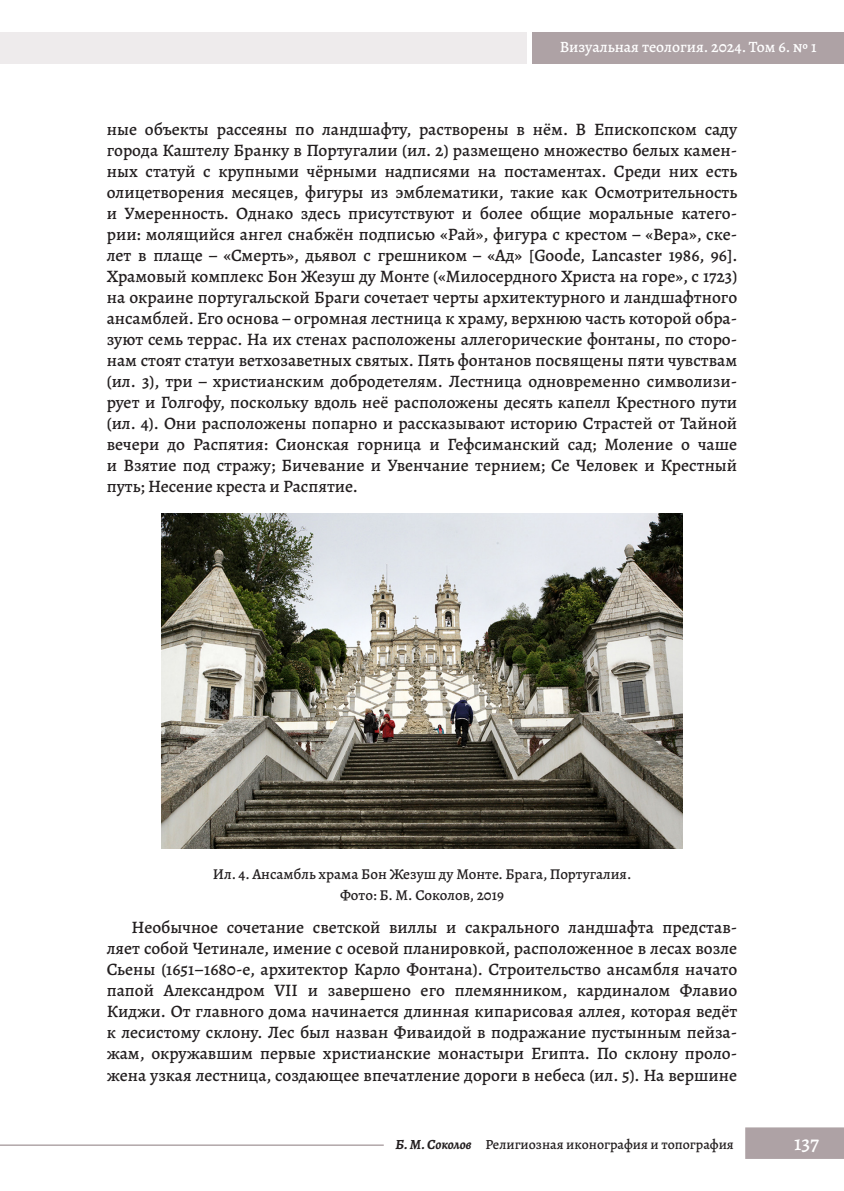
<style>
.page{position:relative;width:844px;height:1191px;background:#fff}
.page>*{position:absolute;margin:0;border:0;box-sizing:border-box;transform-origin:0 0}
.t1{font:500 21px "Alegreya";color:#fff}
.основной_текст{font:500 17.5px/21px "Alegreya";color:#231f20;text-align:justify}
.t2{font:500 15.75px "Alegreya";color:#fff}
.подпись_к_фото{font:500 15.05px "Alegreya";color:#231f20}
.t3{font:500 14px "Alegreya";color:#231f20}
.s1{font-weight:700;font-style:italic}
</style>
<div class="page">
<hr style="left:0;top:1144px;width:383px;height:1px;background:#8b7a7e">
<div style="left:745px;top:1127px;width:98px;height:32px;background:#aea2a5;border:2px solid #aea2a5"></div>
<div style="left:532px;top:32px;width:311px;height:32px;background:#aea2a5"></div>
<div style="left:0;top:32px;width:527px;height:32px;background:#eeebec"></div>
<img style="left:161px;top:513px;width:521px;height:335px">
<p class="t2" style="left:559px;top:37px;width:258px">Визуальная теология. 2024. Том 6. № 1</p>
<p class="основной_текст" style="left:107px;top:119px;width:632px">ные объекты рассеяны по ландшафту, растворены в нём. В Епископском саду города Каштелу Бранку в Португалии (ил. 2) размещено множество белых камен&shy;ных статуй с крупными чёрными надписями на постаментах. Среди них есть олицетворения месяцев, фигуры из эмблематики, такие как Осмотрительность и Умеренность. Однако здесь присутствуют и более общие моральные катего&shy;рии: молящийся ангел снабжён подписью «Рай», фигура с крестом – «Вера», ске&shy;лет в плаще – «Смерть», дьявол с грешником – «Ад» [Goode, Lancaster 1986, 96].<br>Храмовый комплекс Бон Жезуш ду Монте («Милосердного Христа на горе», с 1723) на окраине португальской Браги сочетает черты архитектурного и ландшафтного ансамблей. Его основа – огромная лестница к храму, верхнюю часть которой обра&shy;зуют семь террас. На их стенах расположены аллегорические фонтаны, по сторо&shy;нам стоят статуи ветхозаветных святых. Пять фонтанов посвящены пяти чувствам (ил. 3), три – христианским добродетелям. Лестница одновременно символизи&shy;рует и Голгофу, поскольку вдоль неё расположены десять капелл Крестного пути (ил. 4). Они расположены попарно и рассказывают историю Страстей от Тайной вечери до Распятия: Сионская горница и Гефсиманский сад; Моление о чаше и Взятие под стражу; Бичевание и Увенчание тернием; Се Человек и Крестный путь; Несение креста и Распятие.</p>
<p class="подпись_к_фото" style="left:213px;top:864px;width:420px">Ил. 4. Ансамбль храма Бон Жезуш ду Монте. Брага, Португалия.</p>
<p class="подпись_к_фото" style="left:340px;top:885px;width:165px">Фото: Б. М. Соколов, 2019</p>
<p class="основной_текст" style="left:107px;top:917px;width:632px;text-indent:25px">Необычное сочетание светской виллы и сакрального ландшафта представ&shy;ляет собой Четинале, имение с осевой планировкой, расположенное в лесах возле Сьены (1651–1680‑е, архитектор Карло Фонтана). Строительство ансамбля начато папой Александром VII и завершено его племянником, кардиналом Флавио Киджи. От главного дома начинается длинная кипарисовая аллея, которая ведёт к лесистому склону. Лес был назван Фиваидой в подражание пустынным пейза&shy;жам, окружавшим первые христианские монастыри Египта. По склону проло&shy;жена узкая лестница, создающее впечатление дороги в небеса (ил. 5). На вершине</p>
<p class="t3" style="left:395px;top:1135px;width:340px"><span class="s1">Б. М. Соколов</span> Религиозная иконография и топография</p>
<p class="t1" style="left:793px;top:1129px;width:27px">137</p>
</div>
